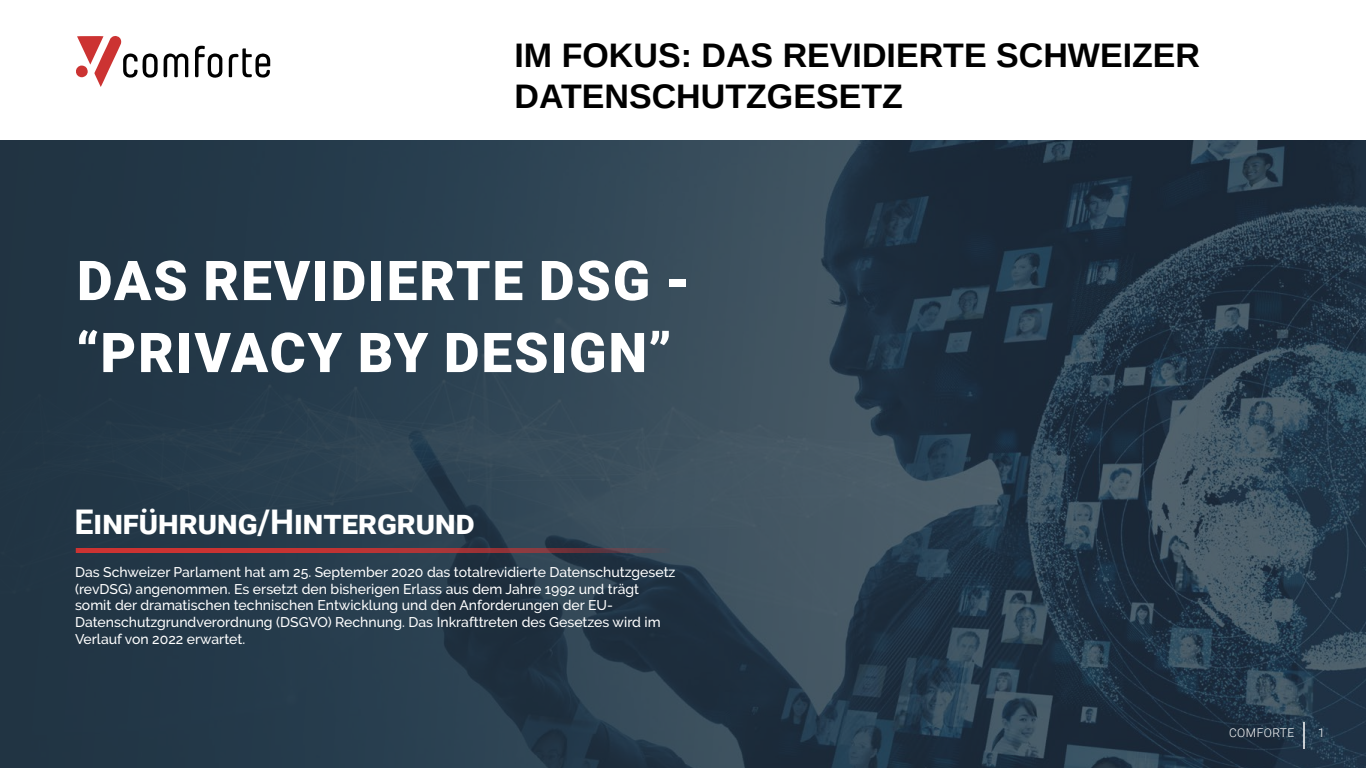
<style>
.page{position:relative;width:1366px;height:768px;background:#fff}
.page>*{position:absolute;margin:0;border:0;box-sizing:border-box;transform-origin:0 0}
.t1{font:900 55px/72px "Roboto";letter-spacing:.035em;color:#fff}
.t2{font:700 34px/40.8px "Arimo";color:#000}
.t3{font:700 34px "Roboto";color:#fff}
.t4{font:500 14px/16.8px "Raleway";color:#fff}
.t5{font:300 12px "Roboto";letter-spacing:.035em;color:#fff}
</style>
<div class="page">
<svg style="left:164px;top:53px;width:24px;height:25px"></svg>
<svg style="left:195px;top:46px;width:27px;height:32px"></svg>
<svg style="left:76px;top:36px;width:82px;height:51px"></svg>
<svg style="left:229px;top:48px;width:41px;height:30px"></svg>
<img style="left:0;top:140px;width:1366px;height:628px">
<svg style="left:76px;top:548px;width:594px;height:5px;background:#a63538"></svg>
<svg style="left:1304px;top:722px;width:1px;height:27px"></svg>
<h2 class="t2" style="left:514px;top:35px;width:687px">IM FOKUS: DAS REVIDIERTE SCHWEIZER<br>DATENSCHUTZGESETZ</h2>
<h1 class="t1" style="left:76px;top:243px;width:615px">DAS REVIDIERTE DSG - “PRIVACY BY DESIGN”</h1>
<h2 class="t3" style="left:74px;top:498px;width:402px">Einführung/Hintergrund</h2>
<p class="t4" style="left:75px;top:563px;width:602px">Das Schweizer Parlament hat am 25. September 2020 das totalrevidierte Datenschutzgesetz (revDSG) angenommen. Es ersetzt den bisherigen Erlass aus dem Jahre 1992 und trägt somit der dramatischen technischen Entwicklung und den Anforderungen der EU-Datenschutzgrundverordnung (DSGVO) Rechnung. Das Inkrafttreten des Gesetzes wird im Verlauf von 2022 erwartet.</p>
<p class="t5" style="left:1229px;top:724px;width:67px">COMFORTE</p>
<p class="t5" style="left:1318px;top:724px;width:8px">1</p>
</div>
